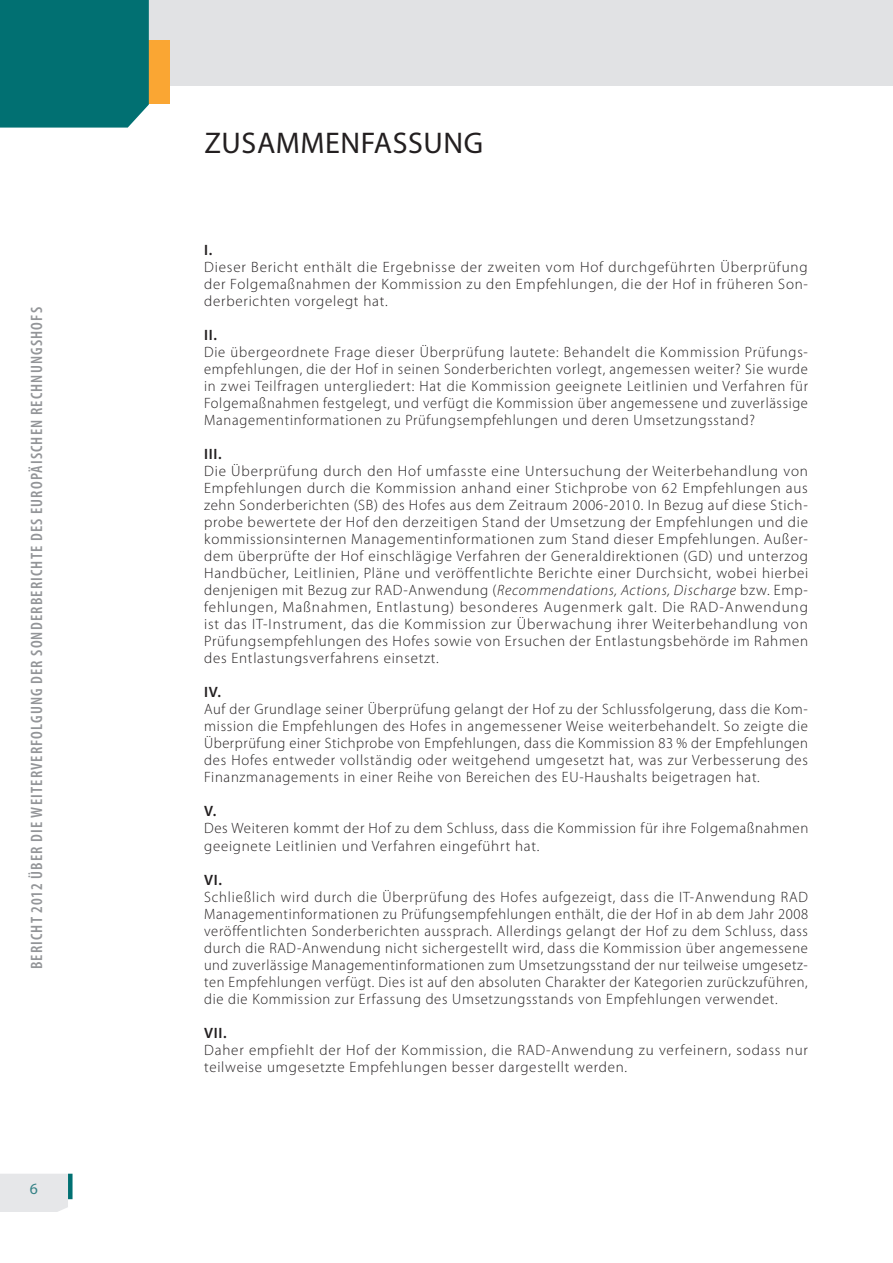
<style>
.page{position:relative;width:893px;height:1263px;background:#fff}
.page>*{position:absolute;margin:0;border:0;box-sizing:border-box;transform-origin:0 0}
.D_01_-_SYN_TITRE_1{font:30px "Myriad Pro";letter-spacing:.02em;color:#231f20}
.t1{font:600 condensed 16.5px "Myriad Pro";letter-spacing:.07em;color:#939598}
.t2{font:15.75px "Myriad Pro";color:#358286}
.D_03_-_SYN_TEXTE_COU{font:300 15px/17px "Myriad Pro";letter-spacing:.05em;color:#231f20;text-align:justify}
.D_02_-_SYN_CHIFFRES{font:600 15px "Myriad Pro";letter-spacing:.05em;color:#231f20}
.s1{font-style:italic}
</style>
<div class="page">
<div style="left:0;top:1173px;width:70px;height:39px;background:#e6e7e9"></div>
<div style="left:68px;top:1174px;width:5px;height:25px;background:#017072"></div>
<div style="left:0;top:0;width:893px;height:85px;background:#e1e2e4"></div>
<div style="left:149px;top:40px;width:21px;height:64px;background:#faa633"></div>
<div style="left:0;top:0;width:149px;height:128px;background:#017072"></div>
<p class="t1" style="left:28px;top:969px;width:664px;rotate:-90deg">BERICHT 2012 ÜBER DIE WEITERVERFOLGUNG DER SONDERBERICHTE DES EUROPÄISCHEN RECHNUNGSHOFS</p>
<p class="t2" style="left:30px;top:1179px;width:10px">6</p>
<p class="D_01_-_SYN_TITRE_1" style="left:204px;top:125px;width:280px">ZUSAMMENFASSUNG</p>
<p class="D_02_-_SYN_CHIFFRES" style="left:204px;top:241px;width:10px">I.</p>
<p class="D_03_-_SYN_TEXTE_COU" style="left:204px;top:259px;width:605px">Dieser Bericht enthält die Ergebnisse der zweiten vom Hof durchgeführten Überprüfung der Folgemaßnahmen der Kommission zu den Empfehlungen, die der Hof in früheren Son&shy;derberichten vorgelegt hat.</p>
<p class="D_02_-_SYN_CHIFFRES" style="left:204px;top:326px;width:14px">II.</p>
<p class="D_03_-_SYN_TEXTE_COU" style="left:204px;top:344px;width:606px">Die übergeordnete Frage dieser Überprüfung lautete: Behandelt die Kommission Prüfungs&shy;empfehlungen, die der Hof in seinen Sonderberichten vorlegt, angemessen weiter? Sie wurde in zwei Teilfragen untergliedert: Hat die Kommission geeignete Leitlinien und Verfahren für Folgemaßnahmen festgelegt, und verfügt die Kommission über angemessene und zuverlässige Managementinformationen zu Prüfungsempfehlungen und deren Umsetzungsstand?</p>
<p class="D_02_-_SYN_CHIFFRES" style="left:204px;top:445px;width:19px">III.</p>
<p class="D_03_-_SYN_TEXTE_COU" style="left:204px;top:463px;width:606px">Die Überprüfung durch den Hof umfasste eine Untersuchung der Weiterbehandlung von Empfehlungen durch die Kommission anhand einer Stichprobe von 62 Empfehlungen aus zehn Sonderberichten (SB) des Hofes aus dem Zeitraum 2006-2010. In Bezug auf diese Stich&shy;probe bewertete der Hof den derzeitigen Stand der Umsetzung der Empfehlungen und die kommissionsinternen Managementinformationen zum Stand dieser Empfehlungen. Außer&shy;dem überprüfte der Hof einschlägige Verfahren der Generaldirektionen (GD) und unterzog Handbücher, Leitlinien, Pläne und veröffentlichte Berichte einer Durchsicht, wobei hierbei denjenigen mit Bezug zur RAD‑Anwendung (<span class="s1">Recommendations, Actions, Discharge</span> bzw. Emp&shy;fehlungen, Maßnahmen, Entlastung) besonderes Augenmerk galt. Die RAD‑Anwendung ist das IT‑Instrument, das die Kommission zur Überwachung ihrer Weiterbehandlung von Prüfungsempfehlungen des Hofes sowie von Ersuchen der Entlastungsbehörde im Rahmen des Entlastungsverfahrens einsetzt.</p>
<p class="D_02_-_SYN_CHIFFRES" style="left:204px;top:683px;width:19px">IV.</p>
<p class="D_03_-_SYN_TEXTE_COU" style="left:204px;top:701px;width:605px">Auf der Grundlage seiner Überprüfung gelangt der Hof zu der Schlussfolgerung, dass die Kom&shy;mission die Empfehlungen des Hofes in angemessener Weise weiterbehandelt. So zeigte die Überprüfung einer Stichprobe von Empfehlungen, dass die Kommission 83 % der Empfehlungen des Hofes entweder vollständig oder weitgehend umgesetzt hat, was zur Verbesserung des Finanzmanagements in einer Reihe von Bereichen des EU‑Haushalts beigetragen hat.</p>
<p class="D_02_-_SYN_CHIFFRES" style="left:204px;top:802px;width:14px">V.</p>
<p class="D_03_-_SYN_TEXTE_COU" style="left:204px;top:820px;width:606px">Des Weiteren kommt der Hof zu dem Schluss, dass die Kommission für ihre Folgemaßnahmen geeignete Leitlinien und Verfahren eingeführt hat.</p>
<p class="D_02_-_SYN_CHIFFRES" style="left:204px;top:870px;width:20px">VI.</p>
<p class="D_03_-_SYN_TEXTE_COU" style="left:204px;top:888px;width:606px">Schließlich wird durch die Überprüfung des Hofes aufgezeigt, dass die IT‑Anwendung RAD Managementinformationen zu Prüfungsempfehlungen enthält, die der Hof in ab dem Jahr 2008 veröffentlichten Sonderberichten aussprach. Allerdings gelangt der Hof zu dem Schluss, dass durch die RAD‑Anwendung nicht sichergestellt wird, dass die Kommission über angemessene und zuverlässige Managementinformationen zum Umsetzungsstand der nur teilweise umgesetz&shy;ten Empfehlungen verfügt. Dies ist auf den absoluten Charakter der Kategorien zurückzuführen, die die Kommission zur Erfassung des Umsetzungsstands von Empfehlungen verwendet.</p>
<p class="D_02_-_SYN_CHIFFRES" style="left:204px;top:1023px;width:24px">VII.</p>
<p class="D_03_-_SYN_TEXTE_COU" style="left:204px;top:1041px;width:605px">Daher empfiehlt der Hof der Kommission, die RAD‑Anwendung zu verfeinern, sodass nur teilweise umgesetzte Empfehlungen besser dargestellt werden.</p>
</div>
